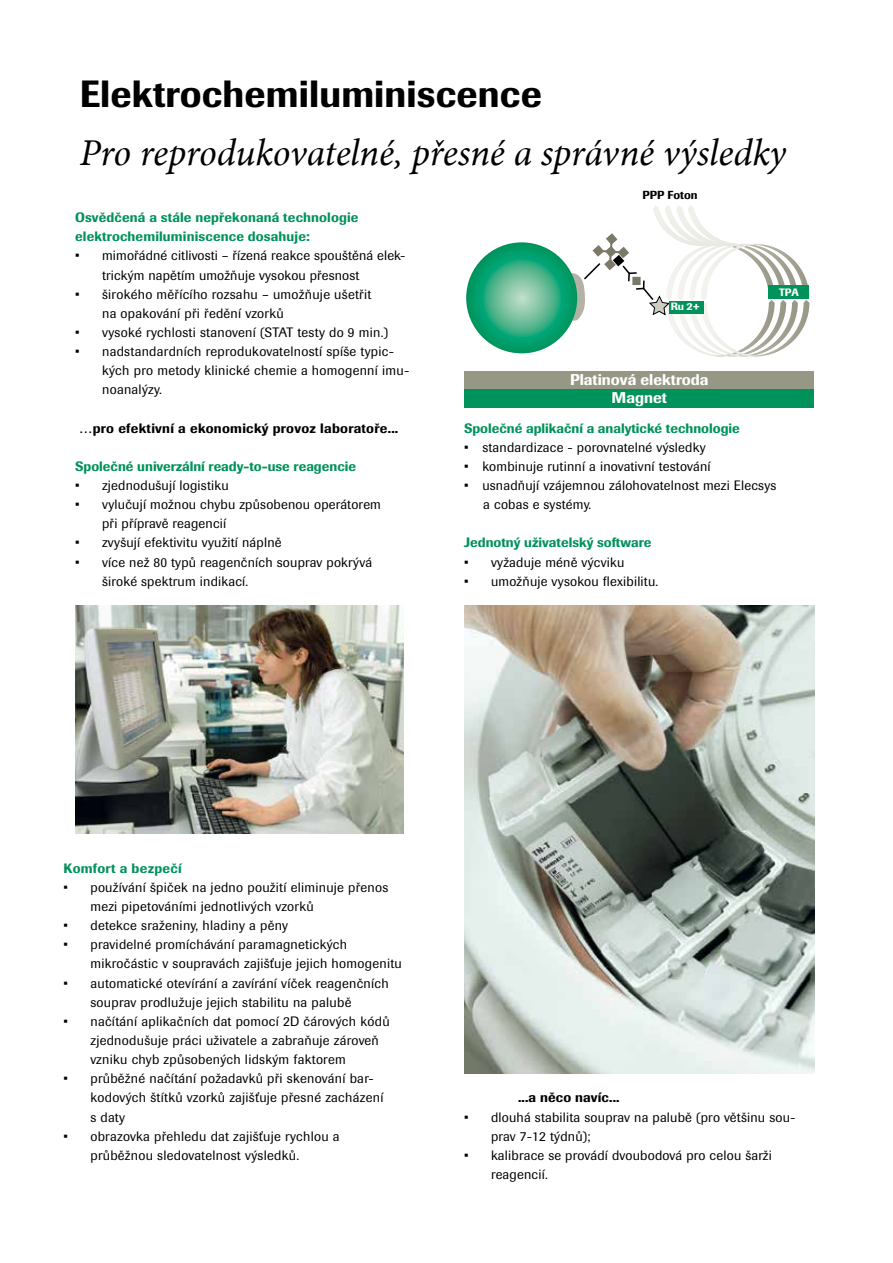
<style>
.page{position:relative;width:893px;height:1263px;background:#fff}
.page>*{position:absolute;margin:0;border:0;box-sizing:border-box;transform-origin:0 0}
.t1{font:italic 37.5px "Minion";letter-spacing:-.005em;color:#000}
.t2{font:500 37.5px "Imago";letter-spacing:.005em;color:#000}
.t3{font:500 15.45px "Imago";color:#fff}
.t4{font:13.5px/19.2px "Imago";letter-spacing:.02em;color:#000}
.t5{font:500 13.5px/19.2px "Imago";color:#00925b}
.t6{font:500 13.5px "Imago";letter-spacing:.02em;color:#000}
.t7{font:500 13.5px "Imago";letter-spacing:.02em;color:#00925b}
.t8{font:500 11.55px "Imago";color:#000}
.t9{font:500 10.65px "Imago";color:#fff}
.t10{font:500 10.5px "Imago";color:#fff}
</style>
<div class="page">
<svg style="left:466px;top:242px;width:111px;height:111px;background:#31ac80"></svg>
<div style="left:464px;top:371px;width:350px;height:18px;background:#979786"></div>
<div style="left:464px;top:389px;width:350px;height:18px;background:#00925b"></div>
<svg style="left:571px;top:205px;width:238px;height:151px"></svg>
<img style="left:464px;top:605px;width:350px;height:468px">
<img style="left:75px;top:605px;width:329px;height:228px">
<h1 class="t2" style="left:80px;top:70px;width:464px">Elektrochemiluminiscence</h1>
<h1 class="t1" style="left:80px;top:127px;width:708px">Pro reprodukovatelné, přesné a správné výsledky</h1>
<p class="t5" style="left:75px;top:208px;width:285px">Osvědčená a stále nepřekonaná technologie elektrochemiluminiscence dosahuje:</p>
<p class="t4" style="left:102px;top:246px;width:305px;text-indent:-27px">• mimořádné citlivosti – řízená reakce spouštěná elek&shy;trickým napětím umožňuje vysokou přesnost</p>
<p class="t4" style="left:102px;top:284px;width:271px;text-indent:-27px">• širokého měřícího rozsahu – umožňuje ušetřit na opakování při ředění vzorků</p>
<p class="t4" style="left:75px;top:323px;width:315px">• vysoké rychlosti stanovení (STAT testy do 9 min.)</p>
<p class="t4" style="left:102px;top:342px;width:309px;text-indent:-27px">• nadstandardních reprodukovatelností spíše typic&shy;kých pro metody klinické chemie a homogenní imu&shy;noanalýzy.</p>
<p class="t6" style="left:79px;top:419px;width:321px">…pro efektivní a ekonomický provoz laboratoře...</p>
<p class="t5" style="left:75px;top:456px;width:282px">Společné univerzální ready-to-use reagencie</p>
<p class="t4" style="left:75px;top:476px;width:155px">• zjednodušují logistiku</p>
<p class="t4" style="left:102px;top:495px;width:280px;text-indent:-27px">• vylučují možnou chybu způsobenou operátorem při přípravě reagencií</p>
<p class="t4" style="left:75px;top:533px;width:208px">• zvyšují efektivitu využití náplně</p>
<p class="t4" style="left:102px;top:552px;width:272px;text-indent:-27px">• více než 80 typů reagenčních souprav pokrývá široké spektrum indikací.</p>
<p class="t8" style="left:642px;top:187px;width:56px">PPP Foton</p>
<p class="t10" style="left:671px;top:300px;width:31px">Ru 2+</p>
<p class="t3" style="left:570px;top:369px;width:140px">Platinová elektroda</p>
<p class="t3" style="left:612px;top:387px;width:57px">Magnet</p>
<p class="t9" style="left:779px;top:285px;width:21px">TPA</p>
<p class="t5" style="left:464px;top:418px;width:277px">Společné aplikační a analytické technologie</p>
<p class="t4" style="left:464px;top:437px;width:243px">• standardizace - porovnatelné výsledky</p>
<p class="t4" style="left:464px;top:456px;width:248px">• kombinuje rutinní a inovativní testování</p>
<p class="t4" style="left:483px;top:476px;width:295px;text-indent:-19px">• usnadňují vzájemnou zálohovatelnost mezi Elecsys a cobas e systémy.</p>
<p class="t5" style="left:464px;top:533px;width:189px">Jednotný uživatelský software</p>
<p class="t4" style="left:464px;top:552px;width:162px">• vyžaduje méně výcviku</p>
<p class="t4" style="left:464px;top:571px;width:196px">• umožňuje vysokou flexibilitu.</p>
<p class="t7" style="left:63px;top:859px;width:120px">Komfort a bezpečí</p>
<p class="t4" style="left:90px;top:877px;width:299px;text-indent:-27px">• používání špiček na jedno použití eliminuje přenos mezi pipetováními jednotlivých vzorků</p>
<p class="t4" style="left:63px;top:916px;width:226px">• detekce sraženiny, hladiny a pěny</p>
<p class="t4" style="left:90px;top:935px;width:313px;text-indent:-27px">• pravidelné promíchávání paramagnetických mikročástic v soupravách zajišťuje jejich homogenitu</p>
<p class="t4" style="left:90px;top:973px;width:300px;text-indent:-27px">• automatické otevírání a zavírání víček reagenčních souprav prodlužuje jejich stabilitu na palubě</p>
<p class="t4" style="left:90px;top:1011px;width:301px;text-indent:-27px">• načítání aplikačních dat pomocí 2D čárových kódů zjednodušuje práci uživatele a zabraňuje zároveň vzniku chyb způsobených lidským faktorem</p>
<p class="t4" style="left:90px;top:1069px;width:294px;text-indent:-27px">• průběžné načítání požadavků při skenování bar&shy;kodových štítků vzorků zajišťuje přesné zacházení s daty</p>
<p class="t4" style="left:90px;top:1126px;width:251px;text-indent:-27px">• obrazovka přehledu dat zajišťuje rychlou a průběžnou sledovatelnost výsledků.</p>
<p class="t6" style="left:518px;top:1089px;width:103px">...a něco navíc...</p>
<p class="t4" style="left:491px;top:1107px;width:306px;text-indent:-27px">• dlouhá stabilita souprav na palubě (pro většinu sou&shy;prav 7-12 týdnů);</p>
<p class="t4" style="left:491px;top:1145px;width:282px;text-indent:-27px">• kalibrace se provádí dvoubodová pro celou šarži reagencií.</p>
</div>
